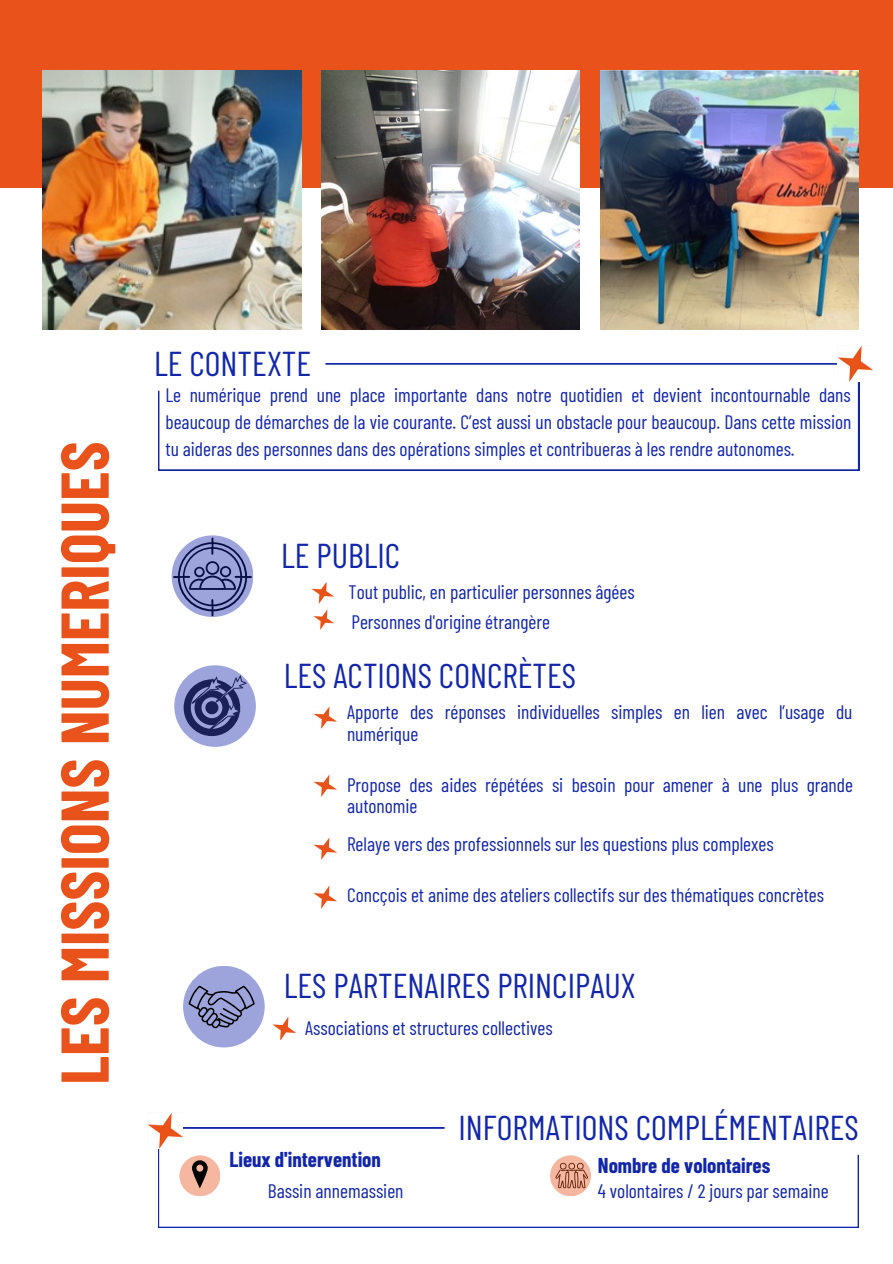
<style>
.page{position:relative;width:893px;height:1264px;background:#fff}
.page>*{position:absolute;margin:0;border:0;box-sizing:border-box;transform-origin:0 0}
.t1{font:700 67.5px "Barlow Condensed";color:#e9531b}
.t2{font:34.5px "Barlow Condensed";color:#1226aa}
.t3{font:700 21px "Barlow Condensed";color:#1226aa}
.t4{font:19.5px/27px "Barlow Condensed";color:#1226aa}
</style>
<div class="page">
<div style="left:0;top:0;width:892px;height:188px;background:#e9531b"></div>
<img style="left:600px;top:71px;width:258px;height:258px">
<img style="left:321px;top:71px;width:259px;height:258px">
<img style="left:42px;top:71px;width:259px;height:258px">
<svg style="left:158px;top:363px;width:700px;height:107px"></svg>
<img style="left:837px;top:346px;width:35px;height:36px">
<svg style="left:173px;top:537px;width:79px;height:79px"></svg>
<svg style="left:172px;top:535px;width:81px;height:82px;background:#7a82b8"></svg>
<svg style="left:174px;top:665px;width:82px;height:82px;background:#6e76ac"></svg>
<img style="left:311px;top:582px;width:23px;height:21px">
<img style="left:314px;top:706px;width:22px;height:22px">
<img style="left:314px;top:774px;width:22px;height:22px">
<div style="left:183px;top:965px;width:82px;height:82px;background:#9ca4db;border-radius:50%"></div>
<img style="left:272px;top:1017px;width:24px;height:22px">
<svg style="left:188px;top:985px;width:67px;height:43px"></svg>
<img style="left:148px;top:1113px;width:24px;height:19px">
<svg style="left:158px;top:1127px;width:700px;height:100px"></svg>
<svg style="left:550px;top:1155px;width:41px;height:41px"></svg>
<div style="left:179px;top:1155px;width:41px;height:41px;background:#f5b7a0;border-radius:50%"></div>
<svg style="left:192px;top:1160px;width:16px;height:28px"></svg>
<img style="left:314px;top:837px;width:22px;height:22px">
<div style="left:140px;top:335px;width:185px;height:56px;background:#fff;border-radius:14px"></div>
<svg style="left:444px;top:1127px;width:414px;height:27px"></svg>
<img style="left:313px;top:609px;width:21px;height:20px">
<img style="left:314px;top:885px;width:22px;height:23px">
<p class="t1" style="left:41px;top:1084px;width:645px;rotate:-90deg">LES MISSIONS NUMERIQUES</p>
<p class="t2" style="left:154px;top:341px;width:159px">LE CONTEXTE</p>
<p class="t4" style="left:165px;top:381px;width:687px;text-align:justify">Le numérique prend une place importante dans notre quotidien et devient incontournable dans beaucoup de démarches de la vie courante. C’est aussi un obstacle pour beaucoup. Dans cette mission tu aideras des personnes dans des opérations simples et contribueras à les rendre autonomes.</p>
<p class="t2" style="left:281px;top:533px;width:120px">LE PUBLIC</p>
<p class="t4" style="left:348px;top:577px;width:287px">Tout public, en particulier personnes âgées</p>
<p class="t4" style="left:351px;top:607px;width:200px">Personnes d'origine étrangère</p>
<p class="t2" style="left:284px;top:653px;width:294px">LES ACTIONS CONCRÈTES</p>
<p class="t4" style="left:347px;top:701px;width:507px;line-height:21.3px">Apporte des réponses individuelles simples en lien avec l’usage du numérique</p>
<p class="t4" style="left:347px;top:773px;width:507px;line-height:21.3px">Propose des aides répétées si besoin pour amener à une plus grande autonomie</p>
<p class="t4" style="left:347px;top:829px;width:428px">Relaye vers des professionnels sur les questions plus complexes</p>
<p class="t4" style="left:347px;top:881px;width:478px">Concçois et anime des ateliers collectifs sur des thématiques concrètes</p>
<p class="t2" style="left:284px;top:963px;width:353px">LES PARTENAIRES PRINCIPAUX</p>
<p class="t4" style="left:305px;top:1014px;width:249px">Associations et structures collectives</p>
<p class="t3" style="left:229px;top:1145px;width:153px">Lieux d'intervention</p>
<p class="t2" style="left:458px;top:1105px;width:402px">INFORMATIONS COMPLÉMENTAIRES</p>
<p class="t3" style="left:598px;top:1152px;width:174px">Nombre de volontaires</p>
<p class="t4" style="left:268px;top:1177px;width:137px">Bassin annemassien</p>
<p class="t4" style="left:598px;top:1177px;width:232px">4 volontaires / 2 jours par semaine</p>
</div>
